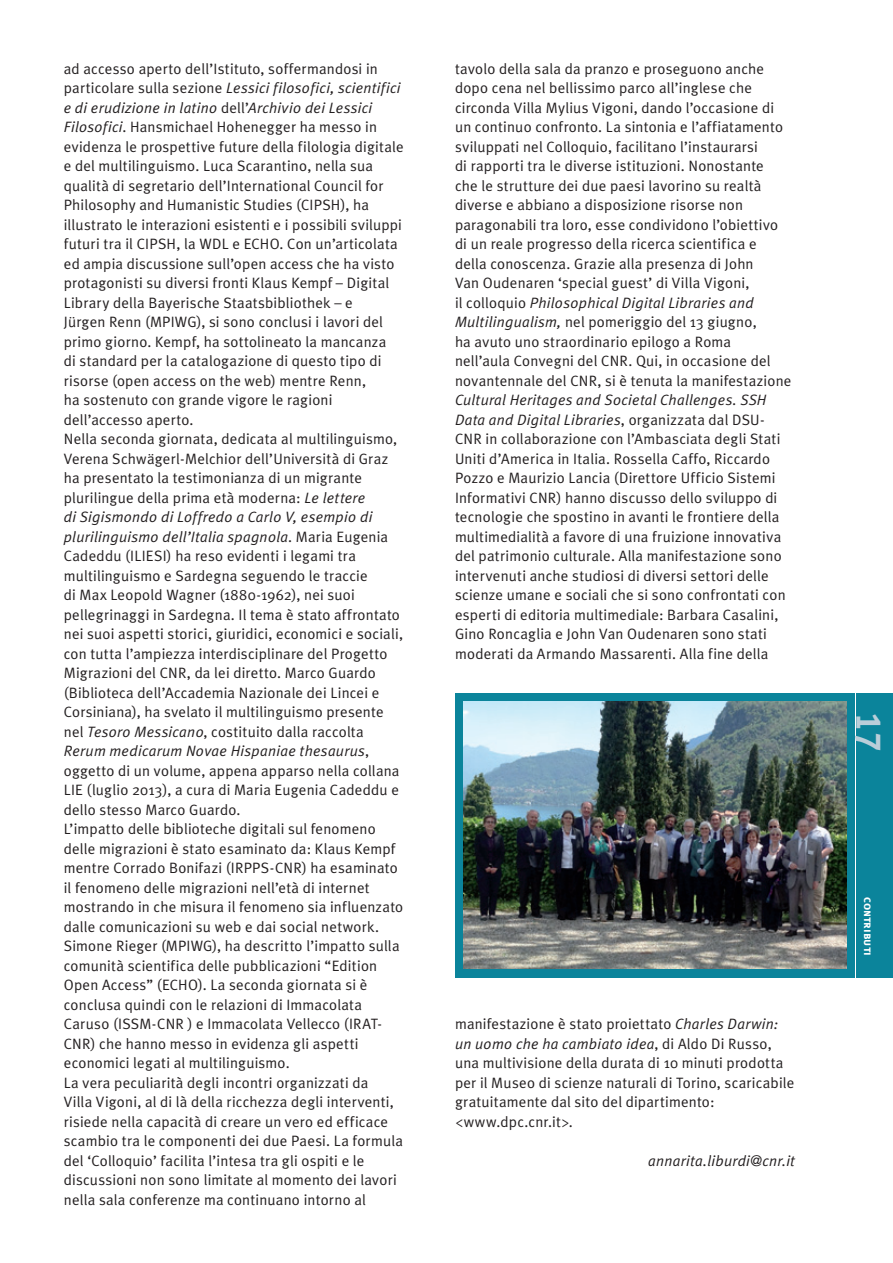
<style>
.page{position:relative;width:893px;height:1263px;background:#fff}
.page>*{position:absolute;margin:0;border:0;box-sizing:border-box;transform-origin:0 0}
.t1{font:36px "Meta Plus Bold Caps";color:#baced9}
.Normale{font:15px/19.5px "Meta Plus Normal";letter-spacing:.015em;color:#231f20}
.Normale-2{font:italic 15px "Meta Plus Normal";letter-spacing:.02em;color:#231f20}
.t2{font:12px "Meta Plus Bold Caps";color:#fff}
.s1{font-style:italic}
.s2{font-family:"ITC Stone Serif Medium OS"}
</style>
<div class="page">
<div style="left:856px;top:693px;width:37px;height:285px;background:#0b849b"></div>
<div style="left:455px;top:693px;width:400px;height:285px;background:#0b849b"></div>
<img style="left:464px;top:701px;width:382px;height:268px">
<p class="Normale" style="left:64px;top:58px;width:341px">ad accesso aperto dell’Istituto, soffermandosi in particolare sulla sezione <span class="s1">Lessici filosofici, scientifici e di erudizione in latino</span> dell’<span class="s1">Archivio dei Lessici Filosofici</span>. Hansmichael Hohenegger ha messo in evidenza le prospettive future della filologia digitale e del multilinguismo. Luca Scarantino, nella sua qualità di segretario dell’International Council for Philosophy and Humanistic Studies (CIPSH), ha illustrato le interazioni esistenti e i possibili sviluppi futuri tra il CIPSH, la WDL e ECHO. Con un’articolata ed ampia discussione sull’open access che ha visto protagonisti su diversi fronti Klaus Kempf – Digital Library della Bayerische Staatsbibliothek – e<br>Jürgen Renn (MPIWG), si sono conclusi i lavori del primo giorno. Kempf, ha sottolineato la mancanza<br>di standard per la catalogazione di questo tipo di risorse (open access on the web) mentre Renn,</p>
<p class="Normale" style="left:64px;top:390px;width:270px">ha sostenuto con grande vigore le ragioni dell’accesso aperto.</p>
<p class="Normale" style="left:64px;top:429px;width:341px">Nella seconda giornata, dedicata al multilinguismo, Verena Schwägerl-Melchior dell’Università di Graz ha presentato la testimonianza di un migrante plurilingue della prima età moderna: <span class="s1">Le lettere<br>di Sigismondo di Loffredo a Carlo V, esempio di plurilinguismo dell’Italia spagnola</span>. Maria Eugenia Cadeddu (ILIESI) ha reso evidenti i legami tra multilinguismo e Sardegna seguendo le traccie<br>di Max Leopold Wagner (1880-1962), nei suoi pellegrinaggi in Sardegna. Il tema è stato affrontato nei suoi aspetti storici, giuridici, economici e sociali, con tutta l’ampiezza interdisciplinare del Progetto Migrazioni del CNR, da lei diretto. Marco Guardo (Biblioteca dell’Accademia Nazionale dei Lincei e Corsiniana), ha svelato il multilinguismo presente nel <span class="s1">Tesoro Messicano</span>, costituito dalla raccolta <span class="s1">Rerum medicarum Novae Hispaniae thesaurus</span>, oggetto di un volume, appena apparso nella collana LIE (luglio 2013), a cura di Maria Eugenia Cadeddu e dello stesso Marco Guardo.</p>
<p class="Normale" style="left:64px;top:819px;width:341px">L’impatto delle biblioteche digitali sul fenomeno delle migrazioni è stato esaminato da: Klaus Kempf mentre Corrado Bonifazi (IRPPS-CNR) ha esaminato il fenomeno delle migrazioni nell’età di internet mostrando in che misura il fenomeno sia influenzato dalle comunicazioni su web e dai social network.<br>Simone Rieger (MPIWG), ha descritto l’impatto sulla comunità scientifica delle pubblicazioni “Edition Open Access” (ECHO). La seconda giornata si è conclusa quindi con le relazioni di Immacolata Caruso (ISSM-CNR ) e Immacolata Vellecco (IRAT-CNR) che hanno messo in evidenza gli aspetti economici legati al multilinguismo.</p>
<p class="Normale" style="left:64px;top:1072px;width:341px">La vera peculiarità degli incontri organizzati da<br>Villa Vigoni, al di là della ricchezza degli interventi, risiede nella capacità di creare un vero ed efficace scambio tra le componenti dei due Paesi. La formula del ‘Colloquio’ facilita l’intesa tra gli ospiti e le discussioni non sono limitate al momento dei lavori nella sala conferenze ma continuano intorno al</p>
<p class="Normale" style="left:455px;top:58px;width:338px">tavolo della sala da pranzo e proseguono anche dopo cena nel bellissimo parco all’inglese che circonda Villa Mylius Vigoni, dando l’occasione di un continuo confronto. La sintonia e l’affiatamento sviluppati nel Colloquio, facilitano l’instaurarsi<br>di rapporti tra le diverse istituzioni. Nonostante<br>che le strutture dei due paesi lavorino su realtà diverse e abbiano a disposizione risorse non paragonabili tra loro, esse condividono l’obiettivo di un reale progresso della ricerca scientifica e della conoscenza. Grazie alla presenza di John<br>Van Oudenaren ‘special guest’ di Villa Vigoni,<br>il colloquio <span class="s1">Philosophical Digital Libraries and Multilingualism,</span> nel pomeriggio del 13 giugno,<br>ha avuto uno straordinario epilogo a Roma<br>nell’aula Convegni del CNR. Qui, in occasione del novantennale del CNR, si è tenuta la manifestazione <span class="s1">Cultural Heritages and Societal Challenges. SSH Data and Digital Libraries</span>, organizzata dal DSU-CNR in collaborazione con l’Ambasciata degli Stati Uniti d’America in Italia. Rossella Caffo, Riccardo Pozzo e Maurizio Lancia (Direttore Ufficio Sistemi Informativi CNR) hanno discusso dello sviluppo di tecnologie che spostino in avanti le frontiere della multimedialità a favore di una fruizione innovativa del patrimonio culturale. Alla manifestazione sono intervenuti anche studiosi di diversi settori delle scienze umane e sociali che si sono confrontati con esperti di editoria multimediale: Barbara Casalini, Gino Roncaglia e John Van Oudenaren sono stati moderati da Armando Massarenti. Alla fine della</p>
<p class="Normale" style="left:455px;top:1014px;width:341px">manifestazione è stato proiettato <span class="s1">Charles Darwin: un uomo che ha cambiato idea</span>, di Aldo Di Russo, una multivisione della durata di 10 minuti prodotta per il Museo di scienze naturali di Torino, scaricabile gratuitamente dal sito del dipartimento:</p>
<p class="Normale" style="left:455px;top:1111px;width:119px"><span class="s2">&lt;</span>www.dpc.cnr.it<span class="s2">&gt;</span>.</p>
<p class="Normale-2" style="left:648px;top:1152px;width:148px">annarita.liburdi@cnr.it</p>
<h1 class="t1" style="left:890px;top:712px;width:40px;rotate:90deg">17</h1>
<p class="t2" style="left:875px;top:897px;width:60px;rotate:90deg">contributi</p>
</div>
